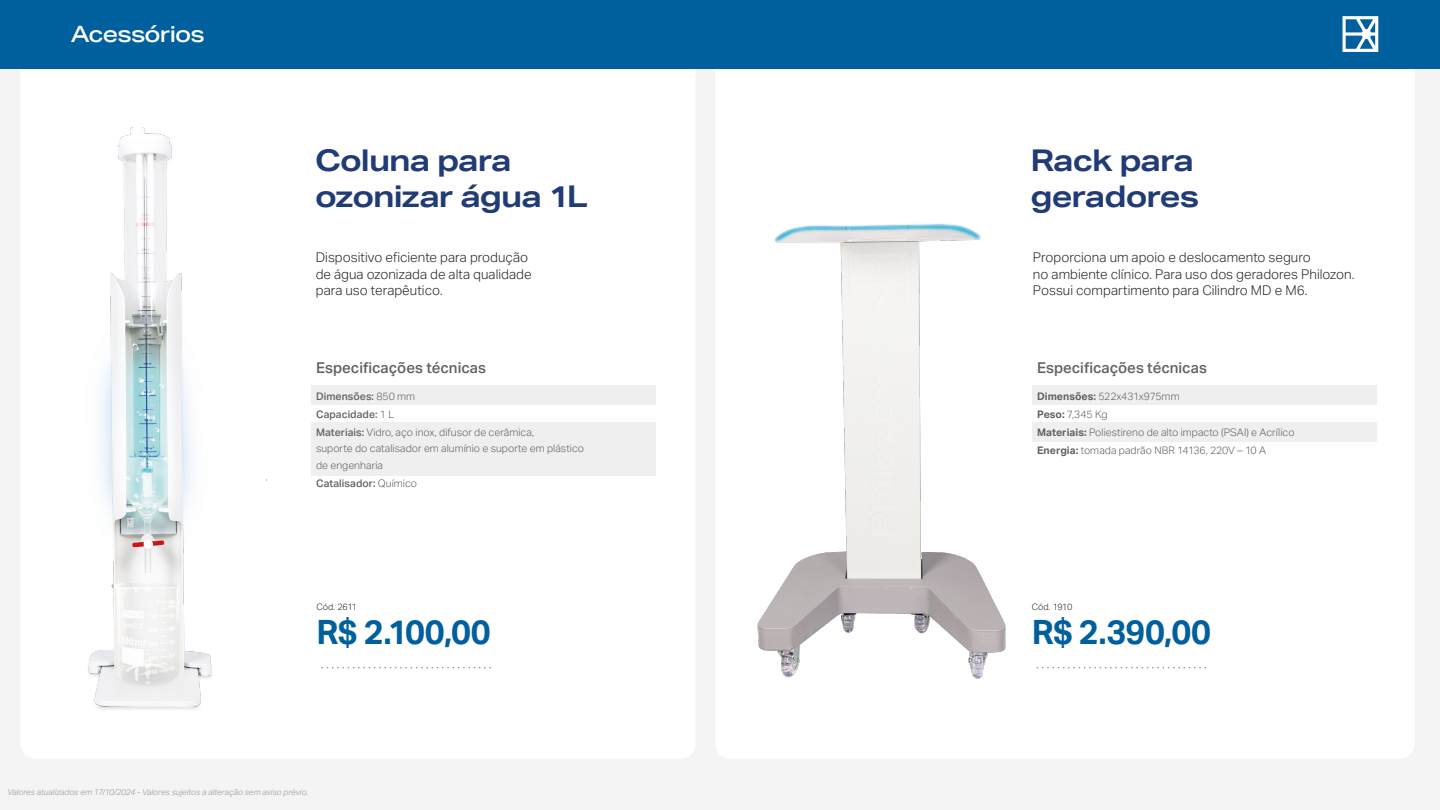
<style>
.page{position:relative;width:1440px;height:810px;background:#f4f4f4}
.page>*{position:absolute;margin:0;border:0;box-sizing:border-box;transform-origin:0 0}
.t1{font:700 33.75px "Aktiv Grotesk";letter-spacing:-.015em;color:#00609d}
.t2{font:700 30px/36px "Aktiv Grotesk Ex";letter-spacing:-.03em;color:#203b76}
.t3{font:500 22.5px "Aktiv Grotesk Ex";letter-spacing:-.035em;color:#fff}
.t4{font:500 15px "Aktiv Grotesk";color:#616160}
.t5{font:300 13.5px/16.5px "Aktiv Grotesk";color:#262626}
.t6{font:300 10.5px/18px "Aktiv Grotesk";color:#616160}
.t7{font:500 10.5px "Aktiv Grotesk";letter-spacing:.005em;color:#616160}
.t8{font:300 9px "Aktiv Grotesk";letter-spacing:-.03em;color:#262626}
.t9{font:italic 300 8.25px "Aktiv Grotesk";letter-spacing:.005em;color:#969696}
.s1{font-weight:500}
.s2{font-weight:300}
.s3{font-weight:700}
</style>
<div class="page">
<div style="left:20px;top:46px;width:675px;height:713px;background:#fff;border-radius:15px"></div>
<div style="left:716px;top:46px;width:699px;height:713px;background:#fff;border-radius:15px"></div>
<div style="left:0;top:0;width:1440px;height:68px;background:#00609d"></div>
<svg style="left:1342px;top:16px;width:37px;height:36px"></svg>
<svg style="left:321px;top:667px;width:170px;height:1px"></svg>
<svg style="left:1036px;top:667px;width:170px;height:1px"></svg>
<div style="left:311px;top:386px;width:345px;height:19px;background:#efefef"></div>
<div style="left:311px;top:422px;width:345px;height:54px;background:#efefef"></div>
<div style="left:1032px;top:386px;width:345px;height:19px;background:#efefef"></div>
<div style="left:1032px;top:422px;width:345px;height:20px;background:#efefef"></div>
<img style="left:88px;top:127px;width:124px;height:582px">
<img style="left:757px;top:223px;width:249px;height:456px">
<h3 class="t3" style="left:71px;top:20px;width:135px">Acessórios</h3>
<h2 class="t2" style="left:315px;top:142px;width:275px">Coluna para ozonizar água 1L</h2>
<h2 class="t2" style="left:1030px;top:142px;width:170px">Rack para geradores</h2>
<p class="t5" style="left:316px;top:249px;width:217px">Dispositivo eficiente para produção de água ozonizada de alta qualidade para uso terapêutico.</p>
<p class="t5" style="left:1033px;top:249px;width:323px">Proporciona um apoio e deslocamento seguro<br>no ambiente clínico. Para uso dos geradores Philozon.<br>Possui compartimento para Cilindro MD e M6.</p>
<h3 class="t4" style="left:316px;top:358px;width:171px">Especificações técnicas</h3>
<p class="t6" style="left:316px;top:387px;width:220px"><span class="s1">Dimensões:</span> 850 mm<br><span class="s1">Capacidade:</span> 1 L<br><span class="s1">Materiais:</span> Vidro, aço inox, difusor de cerâmica,</p>
<p class="t6" style="left:316px;top:440px;width:269px;line-height:16.5px">suporte do catalisador em alumínio e suporte em plástico de engenharia</p>
<p class="t7" style="left:316px;top:476px;width:102px">Catalisador: <span class="s2">Químico</span></p>
<h3 class="t4" style="left:1037px;top:358px;width:171px">Especificações técnicas</h3>
<p class="t6" style="left:1037px;top:387px;width:259px"><span class="s3">Dimensões:</span> 522x431x975mm<br><span class="s3">Peso:</span> 7,345 Kg<br><span class="s3">Materiais:</span> Poliestireno de alto impacto (PSAI) e Acrílico <span class="s3">Energia:</span> tomada padrão NBR 14136, 220V – 10 A</p>
<p class="t8" style="left:317px;top:601px;width:42px">Cód. 2611</p>
<p class="t8" style="left:1032px;top:601px;width:42px">Cód. 1910</p>
<h1 class="t1" style="left:317px;top:611px;width:176px">R$ 2.100,00</h1>
<h1 class="t1" style="left:1032px;top:611px;width:181px">R$ 2.390,00</h1>
<p class="t9" style="left:7px;top:788px;width:302px">Valores atualizados em 17/10/2024 - Valores sujeitos a alteração sem aviso prévio.</p>
</div>
